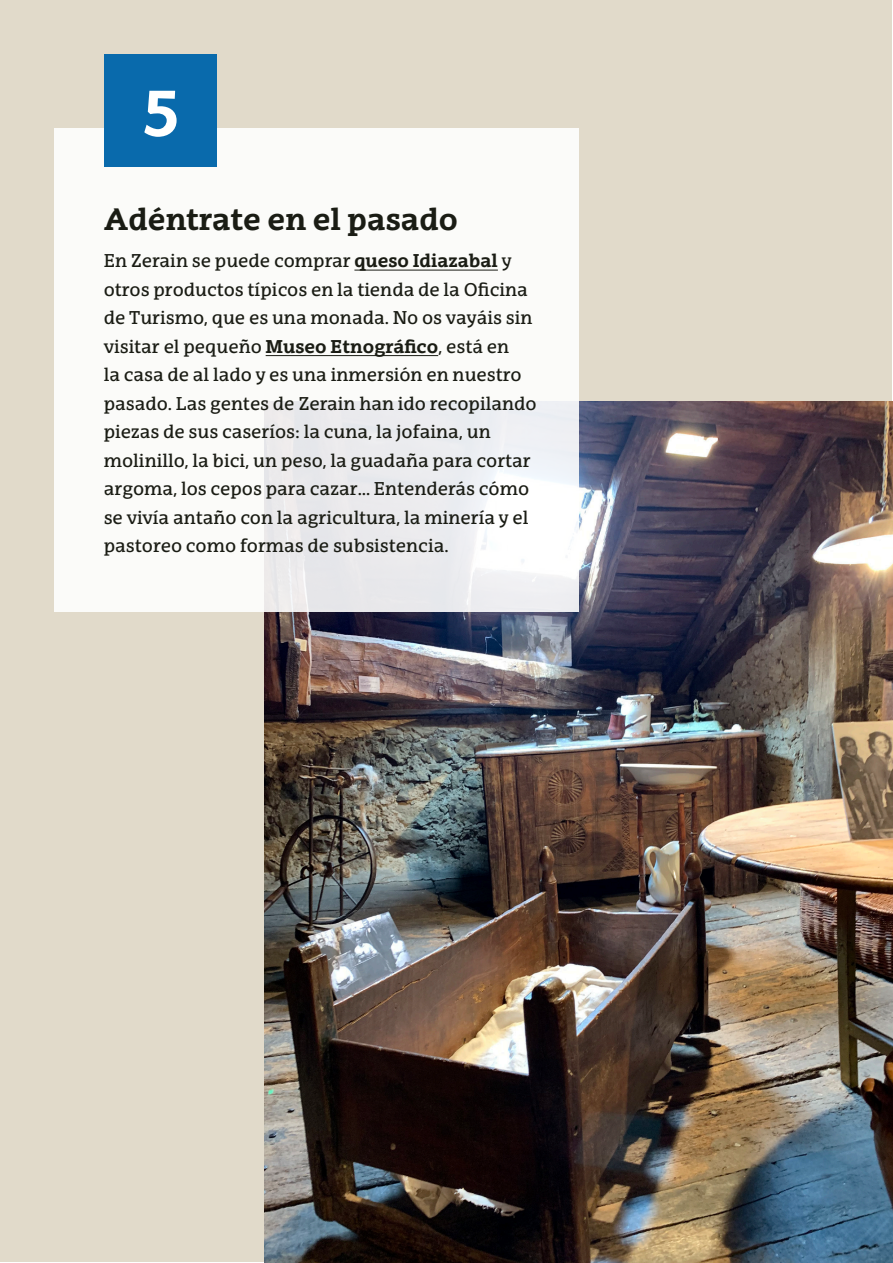
<style>
.page{position:relative;width:893px;height:1263px;background:#fff}
.page>*{position:absolute;margin:0;border:0;box-sizing:border-box;transform-origin:0 0}
.t1{font:700 66px "EHU Serif";color:#fff}
.t2{font:700 30px "EHU Serif";color:#1a1c14}
.t3{font:18px/28.5px "EHU Serif";color:#1a1c14}
.s1{font-weight:700}
</style>
<div class="page">
<div style="left:1px;top:1px;width:891px;height:1261px;background:#e1daca"></div>
<img style="left:264px;top:401px;width:629px;height:862px">
<div style="left:54px;top:128px;width:525px;height:484px;background:linear-gradient(to bottom,#fdfdfa,#f2f2f3)"></div>
<hr style="left:354px;top:270px;width:144px;height:1px;background:#1a1c14">
<hr style="left:266px;top:355px;width:172px;height:1px;background:#1a1c14">
<div style="left:104px;top:54px;width:112px;height:113px;background:#096aac"></div>
<p class="t1" style="left:140px;top:70px;width:42px">5</p>
<p class="t2" style="left:104px;top:201px;width:355px">Adéntrate en el pasado</p>
<p class="t3" style="left:104px;top:246px;width:435px">En Zerain se puede comprar <span class="s1">queso Idiazabal</span> y otros productos típicos en la tienda de la Oficina de Turismo, que es una monada. No os vayáis sin visitar el pequeño <span class="s1">Museo Etnográfico</span>, está en<br>la casa de al lado y es una inmersión en nuestro pasado. Las gentes de Zerain han ido recopilando piezas de sus caseríos: la cuna, la jofaina, un molinillo, la bici, un peso, la guadaña para cortar argoma, los cepos para cazar… Entenderás cómo se vivía antaño con la agricultura, la minería y el pastoreo como formas de subsistencia.</p>
</div>
